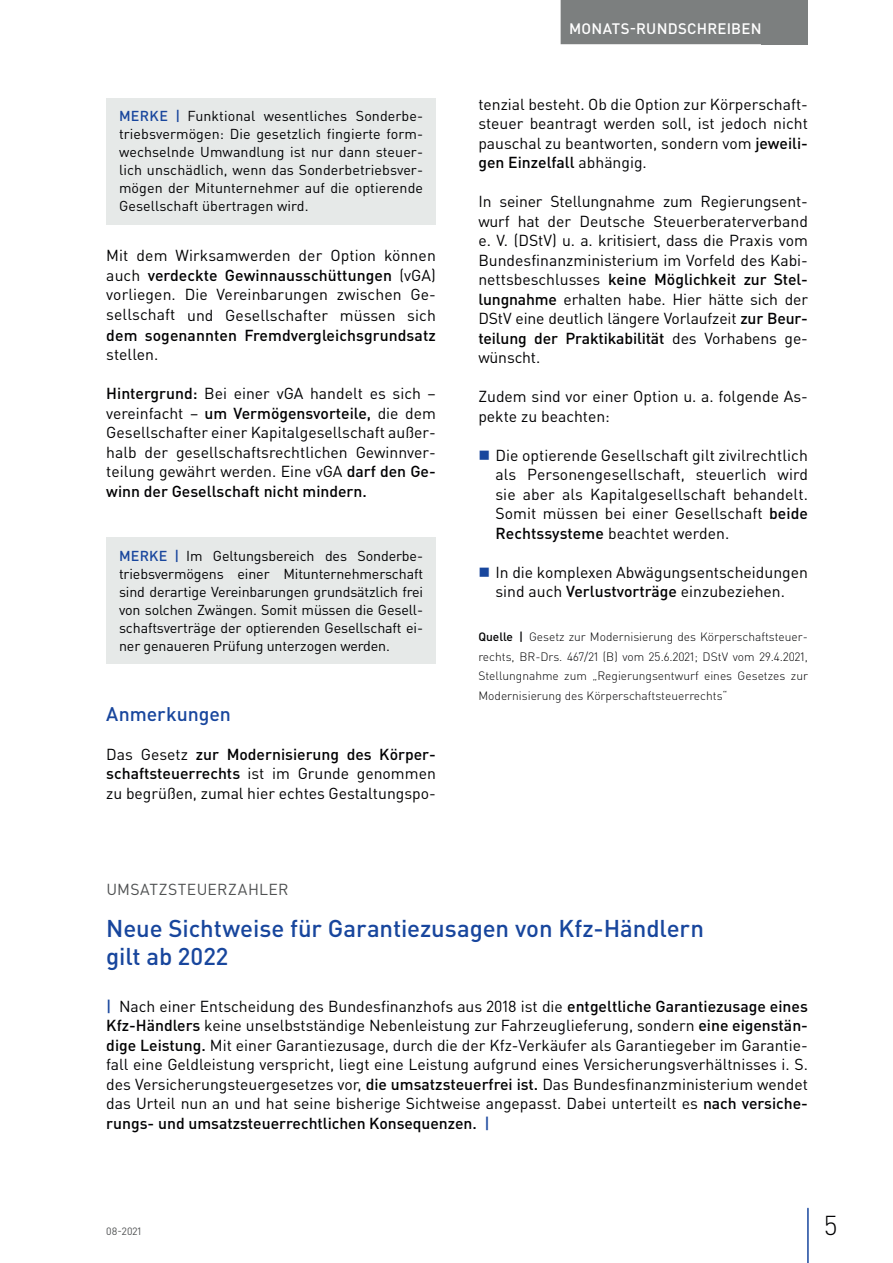
<style>
.page{position:relative;width:893px;height:1263px;background:#fff}
.page>*{position:absolute;margin:0;border:0;box-sizing:border-box;transform-origin:0 0}
.t1{font:300 27px "DIN Pro";color:#000002}
.t2{font:500 24px/28.5px "DIN Pro";letter-spacing:-.005em;color:#18469d}
.t3{font:500 19.5px "DIN Pro";letter-spacing:-.005em;color:#18469d}
.t4{font:15.75px/19.5px "DIN Pro";color:#000002;text-align:justify}
.t5{font:500 15.75px "DIN Pro";letter-spacing:.005em;color:#000002}
.t6{font:15.75px "DIN Pro";letter-spacing:.025em;color:#4f5152}
.t7{font:500 15px "DIN Pro";letter-spacing:.015em;color:#fff}
.t8{font:14.25px/18px "DIN Pro";letter-spacing:-.01em;color:#000002;text-align:justify}
.t9{font:300 12px/19.5px "DIN Pro";color:#000002;text-align:justify}
.t10{font:10.5px "DIN Pro";color:#4f5152}
.s1{font-weight:500;color:#18469d}
.s2{font-weight:500}
</style>
<div class="page">
<div style="left:762px;top:0;width:46px;height:44px;background:#7c7f7f"></div>
<hr style="left:807px;top:1208px;width:2px;height:55px;background:#18469d">
<div style="left:561px;top:0;width:209px;height:44px;background:#7c7f7f"></div>
<div style="left:106px;top:98px;width:330px;height:126px;background:#e6e9e8"></div>
<div style="left:106px;top:537px;width:330px;height:126px;background:#e6e9e8"></div>
<p class="t8" style="left:119px;top:107px;width:306px"><span class="s1">MERKE |</span> Funktional wesentliches Sonderbe&shy;triebsvermögen: Die gesetzlich fingierte form&shy;wechselnde Umwandlung ist nur dann steuer&shy;lich unschädlich, wenn das Sonderbetriebsver&shy;mögen der Mitunternehmer auf die optierende Gesellschaft übertragen wird.</p>
<p class="t4" style="left:106px;top:245px;width:331px">Mit dem Wirksamwerden der Option können auch <span class="s2">verdeckte Gewinnausschüttungen</span> (vGA) vorliegen. Die Vereinbarungen zwischen Ge-</p>
<p class="t4" style="left:106px;top:305px;width:331px">sellschaft und Gesellschafter müssen sich</p>
<p class="t5" style="left:106px;top:324px;width:331px">dem sogenannten Fremdvergleichsgrundsatz</p>
<p class="t4" style="left:106px;top:344px;width:54px">stellen.</p>
<p class="t4" style="left:106px;top:383px;width:331px"><span class="s2">Hintergrund:</span> Bei einer vGA handelt es sich – vereinfacht – <span class="s2">um Vermögensvorteile,</span> die dem Gesellschafter einer Kapitalgesellschaft außer&shy;halb der gesellschaftsrechtlichen Gewinnver&shy;teilung gewährt werden. Eine vGA <span class="s2">darf den Ge&shy;winn der Gesellschaft nicht mindern.</span></p>
<p class="t8" style="left:119px;top:546px;width:306px"><span class="s1">MERKE |</span> Im Geltungsbereich des Sonderbe&shy;triebsvermögens einer Mitunternehmerschaft sind derartige Vereinbarungen grundsätzlich frei von solchen Zwängen. Somit müssen die Gesell&shy;schaftsverträge der optierenden Gesellschaft ei&shy;ner genaueren Prüfung unterzogen werden.</p>
<p class="t3" style="left:106px;top:701px;width:126px">Anmerkungen</p>
<p class="t4" style="left:106px;top:744px;width:331px">Das Gesetz <span class="s2">zur Modernisierung des Körper&shy;schaftsteuerrechts</span> ist im Grunde genommen zu begrüßen, zumal hier echtes Gestaltungspo-</p>
<p class="t7" style="left:569px;top:18px;width:194px">MONATS-RUNDSCHREIBEN</p>
<p class="t4" style="left:478px;top:94px;width:331px">tenzial besteht. Ob die Option zur Körperschaft&shy;steuer beantragt werden soll, ist jedoch nicht pauschal zu beantworten, sondern vom <span class="s2">jeweili&shy;gen Einzelfall</span> abhängig.</p>
<p class="t4" style="left:478px;top:191px;width:331px">In seiner Stellungnahme zum Regierungsent&shy;wurf hat der Deutsche Steuerberaterverband e. V. (DStV) u. a. kritisiert, dass die Praxis vom Bundesfinanzministerium im Vorfeld des Kabi&shy;nettsbeschlusses <span class="s2">keine Möglichkeit zur Stel&shy;lungnahme</span> erhalten habe. Hier hätte sich der DStV eine deutlich längere Vorlaufzeit <span class="s2">zur Beur&shy;teilung der Praktikabilität</span> des Vorhabens ge&shy;wünscht.</p>
<p class="t4" style="left:478px;top:386px;width:331px">Zudem sind vor einer Option u. a. folgende As&shy;pekte zu beachten:</p>
<p class="t4" style="left:495px;top:445px;width:314px">Die optierende Gesellschaft gilt zivilrechtlich als Personengesellschaft, steuerlich wird sie aber als Kapitalgesellschaft behandelt.<br>Somit müssen bei einer Gesellschaft <span class="s2">beide Rechtssysteme</span> beachtet werden.</p>
<p class="t4" style="left:495px;top:562px;width:314px">In die komplexen Abwägungsentscheidungen sind auch <span class="s2">Verlustvorträge</span> einzubeziehen.</p>
<p class="t9" style="left:478px;top:627px;width:331px"><span class="s2">Quelle |</span> Gesetz zur Modernisierung des Körperschaftsteuer&shy;rechts, BR-Drs. 467/21 (B) vom 25.6.2021; DStV vom 29.4.2021, Stellungnahme zum „Regierungsentwurf eines Gesetzes zur Modernisierung des Körperschaftsteuerrechts“</p>
<p class="t6" style="left:106px;top:878px;width:184px">UMSATZSTEUERZAHLER</p>
<h2 class="t2" style="left:106px;top:913px;width:599px">Neue Sichtweise für Garantiezusagen von Kfz-Händlern gilt ab 2022</h2>
<p class="t4" style="left:106px;top:996px;width:703px"><span class="s1">|</span> Nach einer Entscheidung des Bundesfinanzhofs aus 2018 ist die <span class="s2">entgeltliche Garantiezusage eines Kfz-Händlers</span> keine unselbstständige Nebenleistung zur Fahrzeuglieferung, sondern <span class="s2">eine eigenstän&shy;dige Leistung.</span> Mit einer Garantiezusage, durch die der Kfz-Verkäufer als Garantiegeber im Garantie&shy;fall eine Geldleistung verspricht, liegt eine Leistung aufgrund eines Versicherungsverhältnisses i. S. des Versicherungsteuergesetzes vor, <span class="s2">die umsatzsteuerfrei ist.</span> Das Bundesfinanzministerium wendet das Urteil nun an und hat seine bisherige Sichtweise angepasst. Dabei unterteilt es <span class="s2">nach versiche&shy;rungs- und umsatzsteuerrechtlichen Konsequenzen.</span> <span class="s1">|</span></p>
<p class="t10" style="left:106px;top:1224px;width:37px">08-2021</p>
<h1 class="t1" style="left:824px;top:1207px;width:15px">5</h1>
</div>
